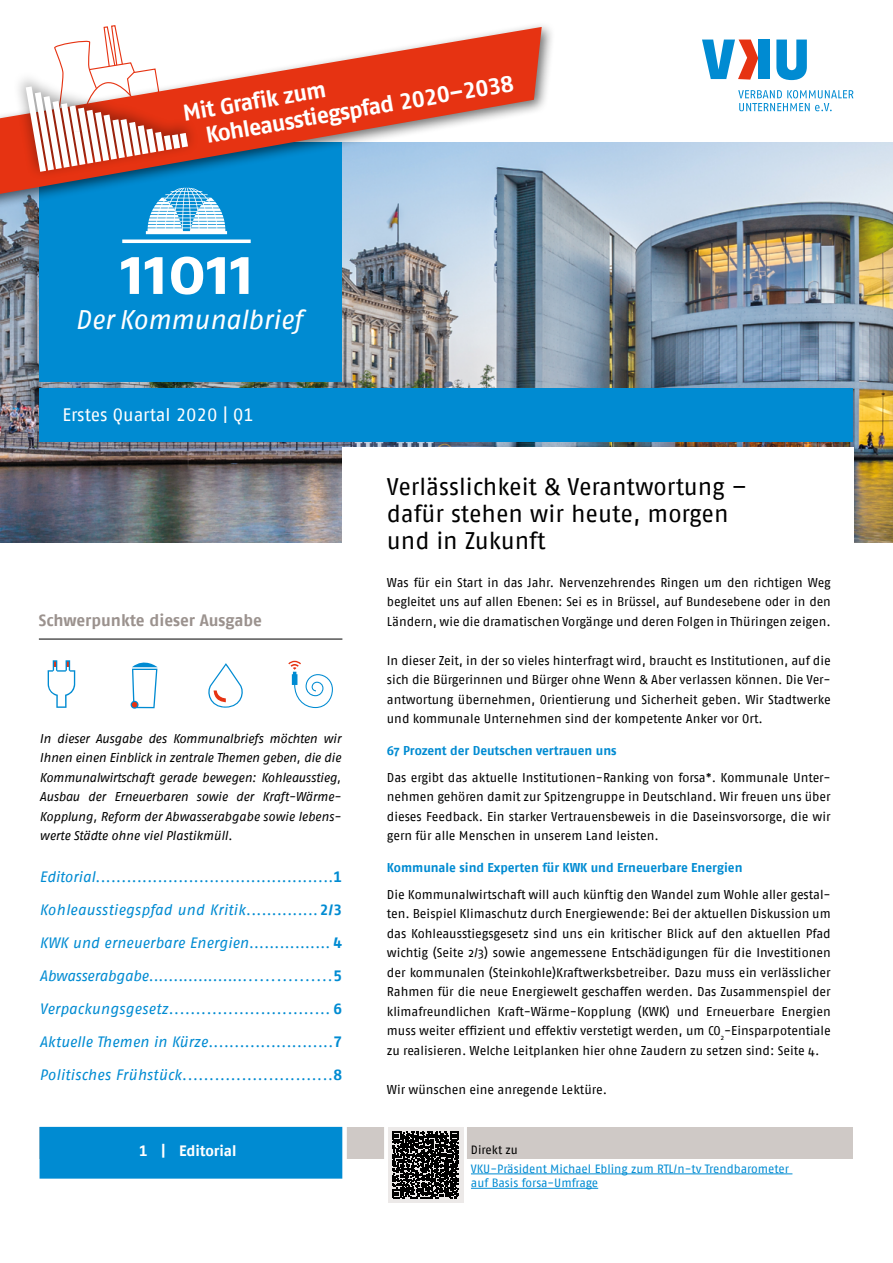
<style>
.page{position:relative;width:893px;height:1263px;background:#fff}
.page>*{position:absolute;margin:0;border:0;box-sizing:border-box;transform-origin:0 0}
.t1{font:italic 26.85px "Fago No Regular Lf";letter-spacing:-.01em;color:#fff}
.t2{font:24px/27.3px "Fago No";color:#000}
.t3{font:22.8px "Fago No Bold Tf";color:#fff}
.t4{font:700 22.8px "Fago No";color:#fff}
.t5{font:18px "Fago No Regular Tf";color:#fff}
.t6{font:700 16.5px "Fago No";letter-spacing:-.005em;color:#9b928e}
.t7{font:italic 15px "Fago No Regular Lf";letter-spacing:.005em;color:#008bd2}
.t8{font:italic 15px "Fago No Regular Lf";letter-spacing:-.02em;color:#008bd2}
.t9{font:15px "Fago No Bold Tf";letter-spacing:-.005em;color:#fff}
.t10{font:12.75px/19.5px "Fago No";letter-spacing:-.005em;color:#000;text-align:justify}
.t11{font:italic 12.75px/19.5px "Fago No Regular Lf";letter-spacing:-.01em;color:#000;text-align:justify}
.t12{font:700 12.75px "Fago No";color:#008bd2}
.t13{font:12px/14.4px "Fago No";letter-spacing:-.005em;color:#008bd2}
.t14{font:12px "Fago No";color:#000}
.s1{font-family:"Fago No Bold Tf";font-style:normal}
</style>
<div class="page">
<div style="left:40px;top:1127px;width:813px;height:32px;background:#cfc9c6"></div>
<div style="left:384px;top:1120px;width:5px;height:91px;background:#fff"></div>
<svg style="left:463px;top:1127px;width:4px;height:76px"></svg>
<hr style="left:471px;top:1173px;width:321px;height:1px;background:#008bd2">
<hr style="left:471px;top:1188px;width:127px;height:1px;background:#008bd2">
<div style="left:388px;top:1127px;width:75px;height:76px;background:#ece9e8"></div>
<svg style="left:392px;top:1131px;width:67px;height:67px"></svg>
<img style="left:0;top:142px;width:893px;height:400px">
<div style="left:40px;top:388px;width:813px;height:54px;background:#008bd2"></div>
<div style="left:342px;top:448px;width:511px;height:277px;background:#fff"></div>
<div style="left:40px;top:142px;width:302px;height:240px;background:#008bd2"></div>
<svg style="left:121px;top:257px;width:127px;height:38px"></svg>
<div style="left:122px;top:239px;width:129px;height:4px;border:2px solid #fff"></div>
<svg style="left:146px;top:220px;width:81px;height:14px"></svg>
<div style="left:40px;top:1127px;width:302px;height:51px;background:#008bd2"></div>
<div style="left:342px;top:1124px;width:5px;height:61px;background:#fff"></div>
<hr style="left:39px;top:639px;width:303px;height:1px;background:#000">
<svg style="left:131px;top:662px;width:27px;height:47px"></svg>
<svg style="left:48px;top:660px;width:27px;height:48px"></svg>
<svg style="left:208px;top:663px;width:35px;height:45px"></svg>
<svg style="left:288px;top:661px;width:45px;height:47px"></svg>
<svg style="left:776px;top:40px;width:31px;height:40px"></svg>
<div style="left:758px;top:40px;width:12px;height:39px;background:#008bd2"></div>
<svg style="left:702px;top:40px;width:56px;height:40px"></svg>
<svg style="left:738px;top:90px;width:115px;height:21px"></svg>
<div style="left:0;top:21px;width:555px;height:199px;background:#000;opacity:.56"></div>
<svg style="left:0;top:27px;width:542px;height:167px"></svg>
<div style="left:12px;top:70px;width:187px;height:110px;background:#000;opacity:.35"></div>
<svg style="left:26px;top:24px;width:162px;height:148px"></svg>
<h3 class="t3" style="left:204px;top:123px;width:313px;rotate:-10deg">Kohleausstiegspfad 2020–2038</h3>
<h3 class="t4" style="left:181px;top:100px;width:146px;rotate:-10deg">Mit Grafik zum</h3>
<h1 class="t1" style="left:75px;top:304px;width:228px">Der Kommunalbrief</h1>
<h3 class="t5" style="left:62px;top:405px;width:193px">Erstes Quartal 2020 | Q1</h3>
<p class="t6" style="left:39px;top:610px;width:225px">Schwerpunkte dieser Ausgabe</p>
<p class="t11" style="left:40px;top:729px;width:303px">In dieser Ausgabe des Kommunalbriefs möchten wir Ihnen einen Einblick in zentrale Themen geben, die die Kommunalwirtschaft gerade bewegen: Kohleausstieg, Ausbau der Erneuerbaren sowie der Kraft-Wärme-Kopplung, Reform der Abwasserabgabe sowie lebens&shy;werte Städte ohne viel Plastikmüll.</p>
<p class="t7" style="left:40px;top:868px;width:304px">Editorial..............................................<span class="s1">1</span></p>
<p class="t7" style="left:40px;top:901px;width:304px">Kohleausstiegspfad und Kritik..............<span class="s1">2/3</span></p>
<p class="t7" style="left:40px;top:934px;width:304px">KWK und erneuerbare Energien................ <span class="s1">4</span></p>
<p class="t8" style="left:40px;top:967px;width:304px">Abwasserabgabe...................................<span class="s1">5</span></p>
<p class="t7" style="left:40px;top:1000px;width:304px">Verpackungsgesetz.............................. <span class="s1">6</span></p>
<p class="t7" style="left:40px;top:1033px;width:304px">Aktuelle Themen in Kürze........................<span class="s1">7</span></p>
<p class="t7" style="left:40px;top:1066px;width:304px">Politisches Frühstück............................<span class="s1">8</span></p>
<p class="t9" style="left:139px;top:1142px;width:99px">1 | Editorial</p>
<h2 class="t2" style="left:387px;top:472px;width:362px">Verlässlichkeit &amp; Verantwortung – dafür stehen wir heute, morgen und in Zukunft</h2>
<p class="t10" style="left:387px;top:573px;width:445px">Was für ein Start in das Jahr. Nervenzehrendes Ringen um den richtigen Weg begleitet uns auf allen Ebenen: Sei es in Brüssel, auf Bundesebene oder in den Ländern, wie die dramatischen Vorgänge und deren Folgen in Thüringen zeigen.</p>
<p class="t10" style="left:387px;top:651px;width:445px">In dieser Zeit, in der so vieles hinterfragt wird, braucht es Institutionen, auf die sich die Bürgerinnen und Bürger ohne Wenn &amp; Aber verlassen können. Die Ver&shy;antwortung übernehmen, Orientierung und Sicherheit geben. Wir Stadtwerke und kommunale Unternehmen sind der kompetente Anker vor Ort.</p>
<p class="t12" style="left:387px;top:743px;width:231px">67 Prozent der Deutschen vertrauen uns</p>
<p class="t10" style="left:387px;top:768px;width:445px">Das ergibt das aktuelle Institutionen-Ranking von forsa*. Kommunale Unter&shy;nehmen gehören damit zur Spitzengruppe in Deutschland. Wir freuen uns über dieses Feedback. Ein starker Vertrauensbeweis in die Daseinsvorsorge, die wir gern für alle Menschen in unserem Land leisten.</p>
<p class="t12" style="left:387px;top:860px;width:357px">Kommunale sind Experten für KWK und Erneuerbare Energien</p>
<p class="t10" style="left:387px;top:885px;width:445px">Die Kommunalwirtschaft will auch künftig den Wandel zum Wohle aller gestal&shy;ten. Beispiel Klimaschutz durch Energiewende: Bei der aktuellen Diskussion um das Kohleausstiegsgesetz sind uns ein kritischer Blick auf den aktuellen Pfad wichtig (Seite 2/3) sowie angemessene Entschädigungen für die Investitionen der kommunalen (Steinkohle)Kraftwerksbetreiber. Dazu muss ein verlässlicher Rahmen für die neue Energiewelt geschaffen werden. Das Zusammenspiel der klimafreundlichen Kraft-Wärme-Kopplung (KWK) und Erneuerbare Energien muss weiter effizient und effektiv verstetigt werden, um CO<sub>2</sub>-Einsparpotentiale zu realisieren. Welche Leitplanken hier ohne Zaudern zu setzen sind: Seite 4.</p>
<p class="t10" style="left:387px;top:1080px;width:222px">Wir wünschen eine anregende Lektüre.</p>
<p class="t14" style="left:471px;top:1143px;width:48px">Direkt zu</p>
<p class="t13" style="left:471px;top:1161px;width:320px">VKU-Präsident Michael Ebling zum RTL/n-tv Trendbarometer auf Basis forsa-Umfrage</p>
</div>
